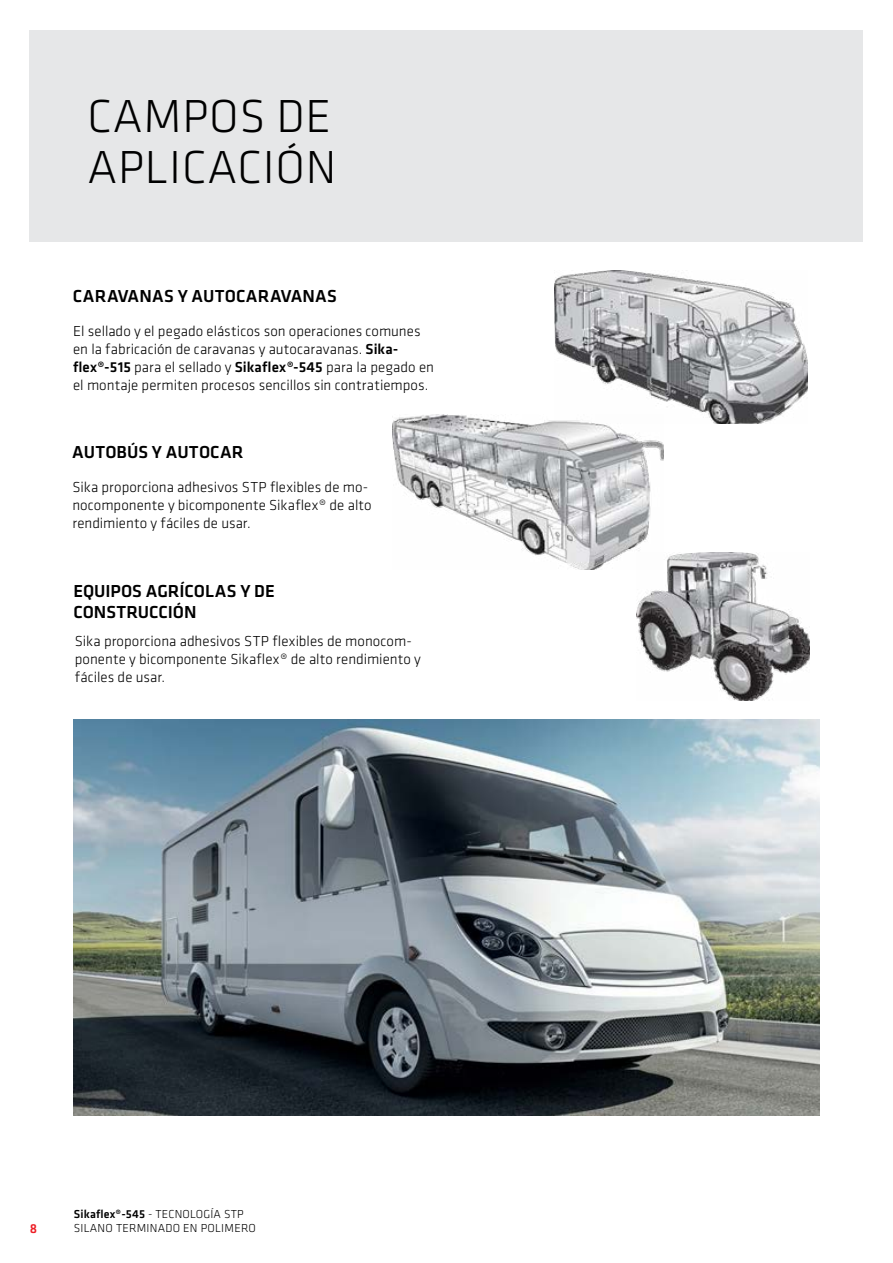
<style>
.page{position:relative;width:893px;height:1263px;background:#fff}
.page>*{position:absolute;margin:0;border:0;box-sizing:border-box;transform-origin:0 0}
.t1{font:300 48px/51px "Klavika";letter-spacing:.015em;color:#000}
.t2{font:500 18px/21.6px "Klavika";color:#000}
.t3{font:300 15px/18px "Klavika";color:#000}
.t4{font:500 13.5px "Klavika";color:#ed1d24}
.t5{font:300 12px/14.4px "Klavika";letter-spacing:.02em;color:#000}
.s1{font-weight:500}
</style>
<div class="page">
<div style="left:30px;top:30px;width:833px;height:212px;background:#e6e7e8"></div>
<img style="left:554px;top:270px;width:254px;height:154px">
<img style="left:393px;top:415px;width:270px;height:155px">
<img style="left:636px;top:553px;width:174px;height:148px">
<img style="left:74px;top:719px;width:745px;height:396px">
<h1 class="t1" style="left:88px;top:90px;width:250px">CAMPOS DE<br>APLICACIÓN</h1>
<p class="t2" style="left:73px;top:284px;width:265px">CARAVANAS Y AUTOCARAVANAS</p>
<p class="t3" style="left:73px;top:322px;width:362px">El sellado y el pegado elásticos son operaciones comunes en la fabricación de caravanas y autocaravanas. <span class="s1">Sika&shy;flex®-515</span> para el sellado y <span class="s1">Sikaflex®-545</span> para la pegado en el montaje permiten procesos sencillos sin contratiempos.</p>
<p class="t2" style="left:72px;top:441px;width:173px">AUTOBÚS Y AUTOCAR</p>
<p class="t3" style="left:72px;top:478px;width:301px">Sika proporciona adhesivos STP flexibles de mo&shy;nocomponente y bicomponente Sikaflex® de alto rendimiento y fáciles de usar.</p>
<p class="t2" style="left:73px;top:580px;width:203px">EQUIPOS AGRÍCOLAS Y DE<br>CONSTRUCCIÓN</p>
<p class="t3" style="left:75px;top:631px;width:348px">Sika proporciona adhesivos STP flexibles de monocom&shy;ponente y bicomponente Sikaflex® de alto rendimiento y fáciles de usar.</p>
<p class="t4" style="left:30px;top:1219px;width:9px">8</p>
<p class="t5" style="left:74px;top:1207px;width:184px"><span class="s1">Sikaflex®-545</span> - TECNOLOGÍA STP<br>SILANO TERMINADO EN POLIMERO</p>
</div>
